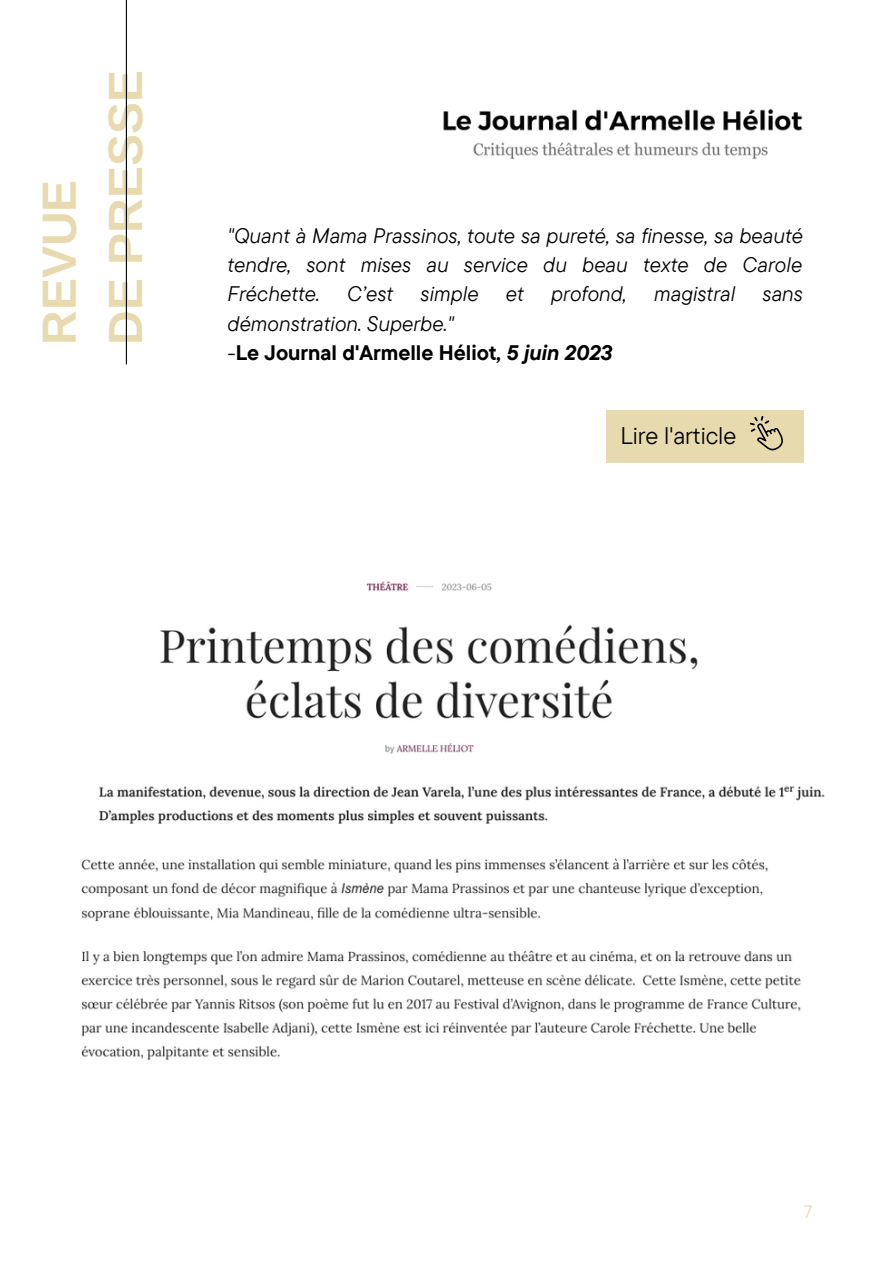
<style>
.page{position:relative;width:893px;height:1264px;background:#fff}
.page>*{position:absolute;margin:0;border:0;box-sizing:border-box;transform-origin:0 0}
.t1{font:700 48px "Arimo";color:#e7daae}
.t2{font:24px "TT Commons Pro";color:#000}
.t3{font:italic 21px/29.2px "TT Commons Pro";color:#000;text-align:justify}
.t4{font:700 21px "TT Commons Pro";color:#000}
.t5{font:18px "TT Commons Pro";color:#e7daae}
.s1{font-weight:400;font-style:italic}
.s2{font-style:italic}
</style>
<div class="page">
<hr style="left:126px;top:0;width:1px;height:364px;background:#000">
<div style="left:605px;top:410px;width:198px;height:52px;background:#e7daae"></div>
<svg style="left:750px;top:416px;width:33px;height:34px"></svg>
<img style="left:99px;top:581px;width:726px;height:243px">
<img style="left:81px;top:858px;width:720px;height:202px">
<img style="left:443px;top:108px;width:360px;height:51px">
<p class="t1" style="left:32px;top:345px;width:167px;rotate:-90deg">REVUE</p>
<p class="t1" style="left:99px;top:345px;width:276px;rotate:-90deg">DE PRESSE</p>
<p class="t3" style="left:227px;top:220px;width:577px">"Quant à Mama Prassinos, toute sa pureté, sa finesse, sa beauté tendre, sont mises au service du beau texte de Carole Fréchette.</p>
<p class="t3" style="left:347px;top:279px;width:47px">C’est</p>
<p class="t3" style="left:420px;top:279px;width:59px">simple</p>
<p class="t3" style="left:506px;top:279px;width:20px">et</p>
<p class="t3" style="left:551px;top:279px;width:77px">profond,</p>
<p class="t3" style="left:654px;top:279px;width:83px">magistral</p>
<p class="t3" style="left:762px;top:279px;width:42px">sans</p>
<p class="t3" style="left:227px;top:308px;width:228px">démonstration. Superbe."</p>
<p class="t4" style="left:227px;top:339px;width:386px"><span class="s1">-</span>Le Journal d'Armelle Héliot<span class="s2">, 5 juin 2023</span></p>
<p class="t2" style="left:620px;top:420px;width:117px">Lire l'article</p>
<p class="t5" style="left:803px;top:1199px;width:10px">7</p>
</div>
